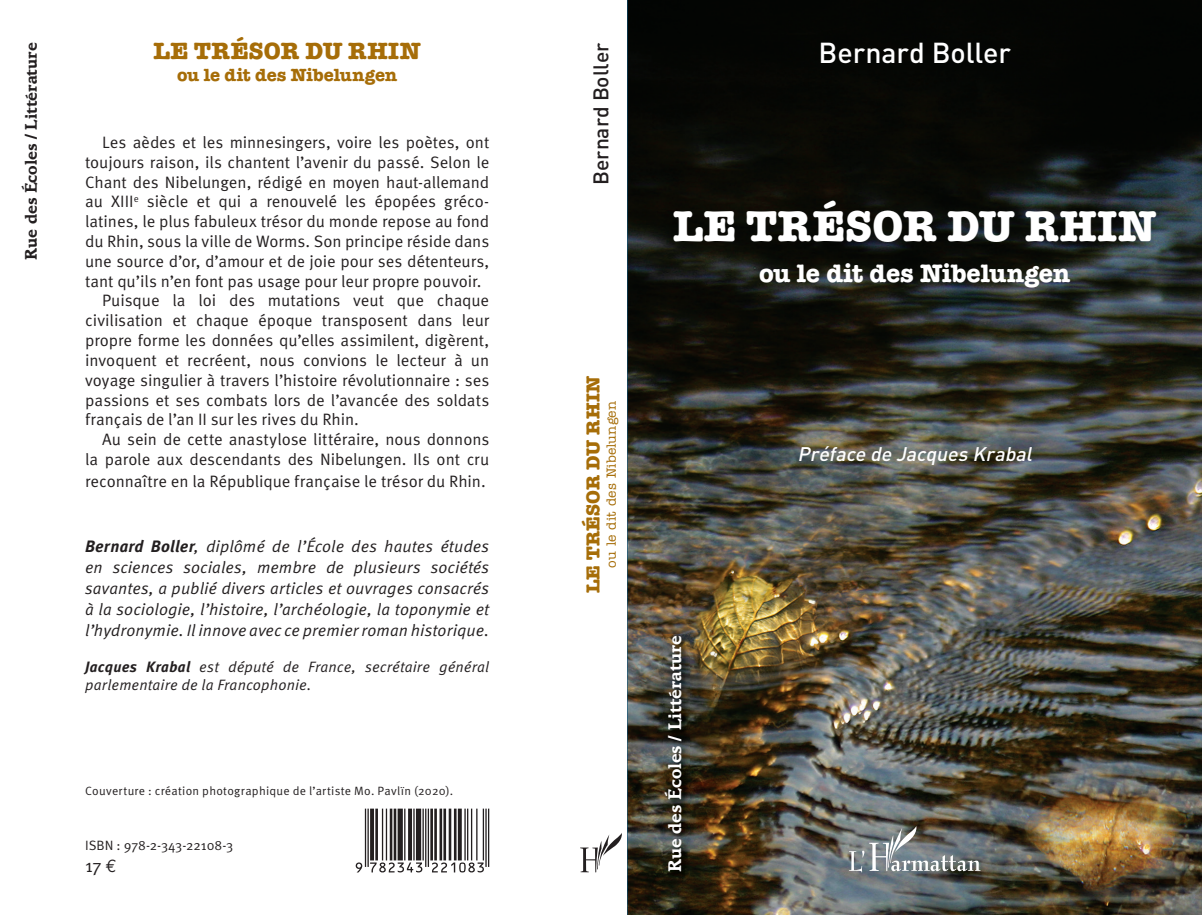
<style>
.page{position:relative;width:1202px;height:915px;background:#fff}
.page>*{position:absolute;margin:0;border:0;box-sizing:border-box;transform-origin:0 0}
.t1{font:700 43.5px "American Typewriter Std";letter-spacing:.02em;color:#fff}
.t2{font:500 28.5px "DIN Pro";letter-spacing:-.005em;color:#fff}
.t3{font:700 25.5px "American Typewriter Std";color:#fff}
.t4{font:700 23.7px "American Typewriter Std";letter-spacing:.02em;color:#a66d08}
.t5{font:500 21px "DIN Pro";letter-spacing:-.005em;color:#231f20}
.t6{font:italic 500 19.5px "DIN Pro";color:#fff}
.t7{font:700 18.9px "American Typewriter Std";letter-spacing:.02em;color:#a66d08}
.t8{font:700 18px "AT Bramley";color:#fff}
.t9{font:18px "Meta Pro";color:#231f20}
.t10{font:700 17.85px "American Typewriter Std";color:#a66d08}
.t11{font:16.5px "Meta Pro";letter-spacing:-.005em;color:#231f20}
.t12{font:italic 16.5px/21px "Meta Pro";color:#231f20;text-align:justify}
.t13{font:700 16.5px "AT Bramley";color:#231f20}
.t14{font:italic 15px/18px "Meta Pro";letter-spacing:.01em;color:#231f20}
.t15{font:13.5px "Meta Pro";color:#231f20}
.t16{font:500 13.35px "American Typewriter Std";letter-spacing:.005em;color:#a66d08}
.t17{font:12px "Meta Pro";letter-spacing:.02em;color:#231f20}
.s1{font-weight:700}
.s2{font-family:"Euro Mono"}
</style>
<div class="page">
<img style="left:627px;top:0;width:574px;height:914px">
<svg style="left:580px;top:833px;width:42px;height:39px"></svg>
<img style="left:663px;top:634px;width:26px;height:244px">
<svg style="left:848px;top:825px;width:132px;height:47px;background:#818688"></svg>
<svg style="left:355px;top:808px;width:134px;height:64px"></svg>
<p class="t13" style="left:21px;top:260px;width:219px;rotate:-90deg">Rue des Écoles / Littérature</p>
<h3 class="t4" style="left:153px;top:37px;width:269px">LE TRÉSOR DU RHIN</h3>
<p class="t10" style="left:177px;top:64px;width:222px">ou le dit des Nibelungen</p>
<p class="t11" style="left:102px;top:132px;width:388px">Les aèdes et les minnesingers, voire les poètes, ont</p>
<p class="t11" style="left:85px;top:151px;width:405px">toujours raison, ils chantent l’avenir du passé. Selon le</p>
<p class="t11" style="left:85px;top:171px;width:405px">Chant des Nibelungen, rédigé en moyen haut-allemand</p>
<p class="t11" style="left:85px;top:191px;width:405px">au XIII<sup>e</sup> siècle et qui a renouvelé les épopées gréco-</p>
<p class="t11" style="left:85px;top:211px;width:405px">latines, le plus fabuleux trésor du monde repose au fond</p>
<p class="t11" style="left:85px;top:231px;width:405px">du Rhin, sous la ville de Worms. Son principe réside dans</p>
<p class="t11" style="left:85px;top:250px;width:405px">une source d’or, d’amour et de joie pour ses détenteurs,</p>
<p class="t11" style="left:85px;top:270px;width:398px">tant qu’ils n’en font pas usage pour leur propre pouvoir.</p>
<p class="t11" style="left:102px;top:290px;width:388px">Puisque la loi des mutations veut que chaque</p>
<p class="t11" style="left:85px;top:310px;width:405px">civilisation et chaque époque transposent dans leur</p>
<p class="t11" style="left:85px;top:330px;width:405px">propre forme les données qu’elles assimilent, digèrent,</p>
<p class="t11" style="left:85px;top:349px;width:405px">invoquent et recréent, nous convions le lecteur à un</p>
<p class="t11" style="left:85px;top:369px;width:405px">voyage singulier à travers l’histoire révolutionnaire : ses</p>
<p class="t11" style="left:85px;top:389px;width:405px">passions et ses combats lors de l’avancée des soldats</p>
<p class="t11" style="left:85px;top:409px;width:275px">français de l’an II sur les rives du Rhin.</p>
<p class="t11" style="left:102px;top:429px;width:388px">Au sein de cette anastylose littéraire, nous donnons</p>
<p class="t11" style="left:85px;top:448px;width:405px">la parole aux descendants des Nibelungen. Ils ont cru</p>
<p class="t11" style="left:85px;top:470px;width:402px">reconnaître en la République française le trésor du Rhin.</p>
<p class="t12" style="left:85px;top:536px;width:405px"><span class="s1">Bernard Boller</span>, diplômé de l’École des hautes études en sciences sociales, membre de plusieurs sociétés savantes, a publié divers articles et ouvrages consacrés à la sociologie, l’histoire, l’archéologie, la toponymie et l’hydronymie. Il innove avec ce premier roman historique.</p>
<p class="t14" style="left:85px;top:658px;width:405px"><span class="s1">Jacques Krabal</span> est député de France, secrétaire général parlementaire de la Francophonie.</p>
<p class="t17" style="left:85px;top:782px;width:369px">Couverture : création photographique de l’artiste Mo. Pavlïn (2020).</p>
<p class="t15" style="left:85px;top:836px;width:150px">ISBN : 978-2-343-22108-3</p>
<p class="t9" style="left:85px;top:853px;width:33px">17 <span class="s2">€</span></p>
<p class="t5" style="left:583px;top:185px;width:144px;rotate:-90deg">Bernard Boller</p>
<p class="t7" style="left:582px;top:593px;width:219px;rotate:-90deg">LE TRÉSOR DU RHIN</p>
<p class="t16" style="left:604px;top:567px;width:168px;rotate:-90deg">ou le dit des Nibelungen</p>
<h2 class="t2" style="left:818px;top:29px;width:194px">Bernard Boller</h2>
<h1 class="t1" style="left:673px;top:200px;width:484px">LE TRÉSOR DU RHIN</h1>
<h3 class="t3" style="left:758px;top:258px;width:313px">ou le dit des Nibelungen</h3>
<p class="t8" style="left:664px;top:872px;width:238px;rotate:-90deg">Rue des Écoles / Littérature</p>
<p class="t6" style="left:797px;top:438px;width:241px">Préface de JacquesKrabal</p>
</div>
